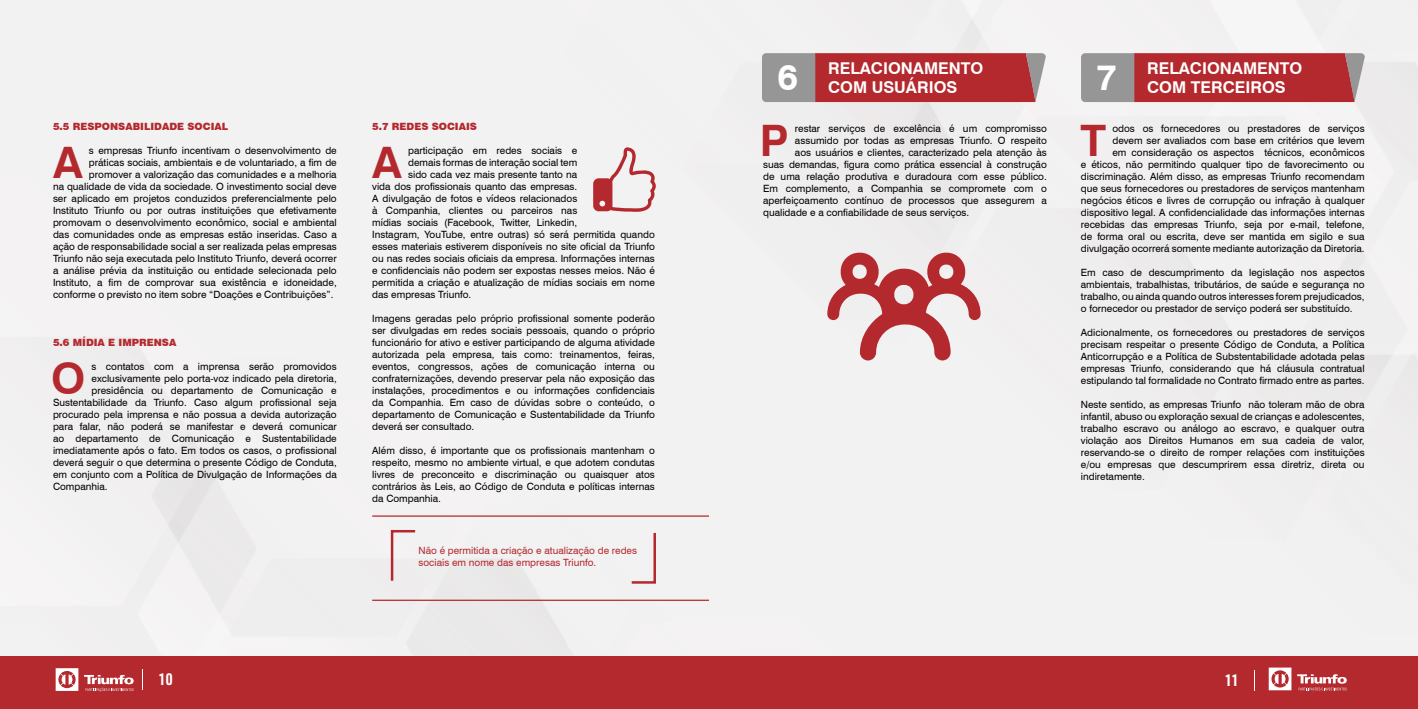
<style>
.page{position:relative;width:1418px;height:709px;background:#fff}
.page>*{position:absolute;margin:0;border:0;box-sizing:border-box;transform-origin:0 0}
.t1{font:700 43.38px "Swiss 721 BT";color:#b4292e}
.t2{font:700 36.25px "Swiss 721 BT";color:#fff}
.t3{font:700 16.25px "Swiss 721 BT";color:#fff}
.t4{font:700 16.25px "URWDIN Cond";color:#fff}
.t5{font:10px/12px "Swiss 721 BT";color:#000;text-align:justify}
.t6{font:10px/12px "Swiss 721 BT";color:#b4292e}
.t7{font:900 10px "Swiss 721 BT";color:#b4292e}
</style>
<div class="page">
<div style="left:0;top:0;width:1417px;height:656px;background:#f2f2f2"></div>
<hr style="left:372px;top:515px;width:337px;height:1px;background:#b4292e">
<hr style="left:372px;top:599px;width:337px;height:2px;background:#b4292e">
<svg style="left:389px;top:528px;width:28px;height:55px"></svg>
<svg style="left:629px;top:530px;width:28px;height:55px"></svg>
<div style="left:0;top:656px;width:1417px;height:53px;background:#b4292e"></div>
<svg style="left:142px;top:669px;width:1px;height:20px"></svg>
<svg style="left:1254px;top:670px;width:1px;height:21px"></svg>
<svg style="left:84px;top:675px;width:50px;height:16px"></svg>
<svg style="left:56px;top:668px;width:22px;height:23px"></svg>
<svg style="left:1297px;top:674px;width:49px;height:17px"></svg>
<svg style="left:1268px;top:667px;width:23px;height:23px"></svg>
<svg style="left:1081px;top:53px;width:284px;height:49px;background:#ae4549"></svg>
<svg style="left:762px;top:53px;width:284px;height:49px;background:#ae4549"></svg>
<svg style="left:827px;top:253px;width:153px;height:107px"></svg>
<svg style="left:593px;top:147px;width:63px;height:65px"></svg>
<p class="t7" style="left:53px;top:120px;width:177px">5.5 RESPONSABILIDADE SOCIAL</p>
<h1 class="t1" style="left:53px;top:136px;width:31px">A</h1>
<p class="t5" style="left:89px;top:144px;width:249px">s empresas Triunfo incentivam o desenvolvimento de</p>
<p class="t5" style="left:89px;top:156px;width:249px">práticas sociais, ambientais e de voluntariado, a fim de</p>
<p class="t5" style="left:89px;top:168px;width:249px">promover a valorização das comunidades e a melhoria</p>
<p class="t5" style="left:53px;top:180px;width:285px">na qualidade de vida da sociedade. O investimento social deve</p>
<p class="t5" style="left:53px;top:192px;width:285px">ser aplicado em projetos conduzidos preferencialmente pelo</p>
<p class="t5" style="left:53px;top:204px;width:285px">Instituto Triunfo ou por outras instituições que efetivamente</p>
<p class="t5" style="left:53px;top:216px;width:285px">promovam o desenvolvimento econômico, social e ambiental</p>
<p class="t5" style="left:53px;top:228px;width:285px">das comunidades onde as empresas estão inseridas. Caso a</p>
<p class="t5" style="left:53px;top:240px;width:285px">ação de responsabilidade social a ser realizada pelas empresas</p>
<p class="t5" style="left:53px;top:252px;width:285px">Triunfo não seja executada pelo Instituto Triunfo, deverá ocorrer</p>
<p class="t5" style="left:53px;top:264px;width:285px">a análise prévia da instituição ou entidade selecionada pelo</p>
<p class="t5" style="left:53px;top:276px;width:285px">Instituto, a fim de comprovar sua existência e idoneidade,</p>
<p class="t5" style="left:53px;top:288px;width:282px">conforme o previsto no item sobre “Doações e Contribuições”.</p>
<p class="t7" style="left:53px;top:336px;width:125px">5.6 MÍDIA E IMPRENSA</p>
<h1 class="t1" style="left:51px;top:352px;width:36px">O</h1>
<p class="t5" style="left:92px;top:360px;width:247px">s contatos com a imprensa serão promovidos</p>
<p class="t5" style="left:92px;top:372px;width:247px">exclusivamente pelo porta-voz indicado pela diretoria,</p>
<p class="t5" style="left:92px;top:384px;width:247px">presidência ou departamento de Comunicação e</p>
<p class="t5" style="left:53px;top:396px;width:285px">Sustentabilidade da Triunfo. Caso algum profissional seja</p>
<p class="t5" style="left:53px;top:408px;width:285px">procurado pela imprensa e não possua a devida autorização</p>
<p class="t5" style="left:53px;top:420px;width:285px">para falar, não poderá se manifestar e deverá comunicar</p>
<p class="t5" style="left:53px;top:432px;width:285px">ao departamento de Comunicação e Sustentabilidade</p>
<p class="t5" style="left:53px;top:444px;width:285px">imediatamente após o fato. Em todos os casos, o profissional</p>
<p class="t5" style="left:53px;top:456px;width:285px">deverá seguir o que determina o presente Código de Conduta,</p>
<p class="t5" style="left:53px;top:468px;width:285px">em conjunto com a Política de Divulgação de Informações da</p>
<p class="t5" style="left:53px;top:480px;width:56px">Companhia.</p>
<p class="t7" style="left:372px;top:120px;width:106px">5.7 REDES SOCIAIS</p>
<h1 class="t1" style="left:372px;top:136px;width:31px">A</h1>
<p class="t5" style="left:408px;top:144px;width:171px">participação em redes sociais e</p>
<p class="t5" style="left:408px;top:156px;width:171px">demais formas de interação social tem</p>
<p class="t5" style="left:408px;top:168px;width:171px">sido cada vez mais presente tanto na</p>
<p class="t5" style="left:372px;top:180px;width:207px">vida dos profissionais quanto das empresas.</p>
<p class="t5" style="left:372px;top:192px;width:206px">A divulgação de fotos e vídeos relacionados</p>
<p class="t5" style="left:372px;top:204px;width:207px">à Companhia, clientes ou parceiros nas</p>
<p class="t5" style="left:372px;top:216px;width:206px">mídias sociais (Facebook, Twitter, Linkedin,</p>
<p class="t5" style="left:372px;top:228px;width:284px">Instagram, YouTube, entre outras) só será permitida quando</p>
<p class="t5" style="left:372px;top:240px;width:284px">esses materiais estiverem disponíveis no site oficial da Triunfo</p>
<p class="t5" style="left:372px;top:252px;width:284px">ou nas redes sociais oficiais da empresa. Informações internas</p>
<p class="t5" style="left:372px;top:264px;width:284px">e confidenciais não podem ser expostas nesses meios. Não é</p>
<p class="t5" style="left:372px;top:276px;width:284px">permitida a criação e atualização de mídias sociais em nome</p>
<p class="t5" style="left:372px;top:288px;width:101px">das empresas Triunfo.</p>
<p class="t5" style="left:372px;top:312px;width:284px">Imagens geradas pelo próprio profissional somente poderão ser divulgadas em redes sociais pessoais, quando o próprio funcionário for ativo e estiver participando de alguma atividade autorizada pela empresa, tais como: treinamentos, feiras, eventos, congressos, ações de comunicação interna ou confraternizações, devendo preservar pela não exposição das instalações, procedimentos e ou informações confidenciais da Companhia. Em caso de dúvidas sobre o conteúdo, o departamento de Comunicação e Sustentabilidade da Triunfo deverá ser consultado.</p>
<p class="t5" style="left:372px;top:444px;width:284px">Além disso, é importante que os profissionais mantenham o respeito, mesmo no ambiente virtual, e que adotem condutas livres de preconceito e discriminação ou quaisquer atos contrários às Leis, ao Código de Conduta e políticas internas da Companhia.</p>
<p class="t6" style="left:418px;top:544px;width:220px">Não é permitida a criação e atualização de redes sociais em nome das empresas Triunfo.</p>
<h2 class="t2" style="left:777px;top:55px;width:22px">6</h2>
<h3 class="t3" style="left:828px;top:58px;width:157px">RELACIONAMENTO</h3>
<h3 class="t3" style="left:828px;top:77px;width:131px">COM USUÁRIOS</h3>
<h2 class="t2" style="left:1096px;top:55px;width:22px">7</h2>
<h3 class="t3" style="left:1147px;top:58px;width:157px">RELACIONAMENTO</h3>
<h3 class="t3" style="left:1147px;top:77px;width:140px">COM TERCEIROS</h3>
<h1 class="t1" style="left:760px;top:114px;width:30px">P</h1>
<p class="t5" style="left:795px;top:122px;width:253px">restar serviços de excelência é um compromisso</p>
<p class="t5" style="left:795px;top:134px;width:253px">assumido por todas as empresas Triunfo. O respeito</p>
<p class="t5" style="left:795px;top:146px;width:253px">aos usuários e clientes, caracterizado pela atenção às</p>
<p class="t5" style="left:763px;top:158px;width:285px">suas demandas, figura como prática essencial à construção</p>
<p class="t5" style="left:763px;top:170px;width:285px">de uma relação produtiva e duradoura com esse público.</p>
<p class="t5" style="left:763px;top:182px;width:285px">Em complemento, a Companhia se compromete com o</p>
<p class="t5" style="left:763px;top:194px;width:285px">aperfeiçoamento contínuo de processos que assegurem a</p>
<p class="t5" style="left:763px;top:206px;width:208px">qualidade e a confiabilidade de seus serviços.</p>
<p class="t5" style="left:1080px;top:122px;width:285px;text-align:right">odos os fornecedores ou prestadores de serviços devem ser avaliados com base em critérios que levem<br>em consideração os aspectos técnicos, econômicos<br>e éticos, não permitindo qualquer tipo de favorecimento ou discriminação. Além disso, as empresas Triunfo recomendam que seus fornecedores ou prestadores de serviços mantenham negócios éticos e livres de corrupção ou infração à qualquer dispositivo legal. A confidencialidade das informações internas recebidas das empresas Triunfo, seja por e-mail, telefone, de forma oral ou escrita, deve ser mantida em sigilo e sua divulgação ocorrerá somente mediante autorização da Diretoria.</p>
<p class="t5" style="left:1080px;top:266px;width:285px">Em caso de descumprimento da legislação nos aspectos ambientais, trabalhistas, tributários, de saúde e segurança no trabalho, ou ainda quando outros interesses forem prejudicados, o fornecedor ou prestador de serviço poderá ser substituído.</p>
<p class="t5" style="left:1080px;top:326px;width:285px">Adicionalmente, os fornecedores ou prestadores de serviços precisam respeitar o presente Código de Conduta, a Política Anticorrupção e a Política de Substentabilidade adotada pelas empresas Triunfo, considerando que há cláusula contratual estipulando tal formalidade no Contrato firmado entre as partes.</p>
<p class="t5" style="left:1080px;top:398px;width:285px">Neste sentido, as empresas Triunfo não toleram mão de obra infantil, abuso ou exploração sexual de crianças e adolescentes, trabalho escravo ou análogo ao escravo, e qualquer outra violação aos Direitos Humanos em sua cadeia de valor, reservando-se o direito de romper relações com instituições e/ou empresas que descumprirem essa diretriz, direta ou indiretamente.</p>
<h1 class="t1" style="left:1080px;top:114px;width:27px">T</h1>
<h3 class="t4" style="left:159px;top:668px;width:15px">10</h3>
<h3 class="t4" style="left:1225px;top:669px;width:15px">11</h3>
</div>
